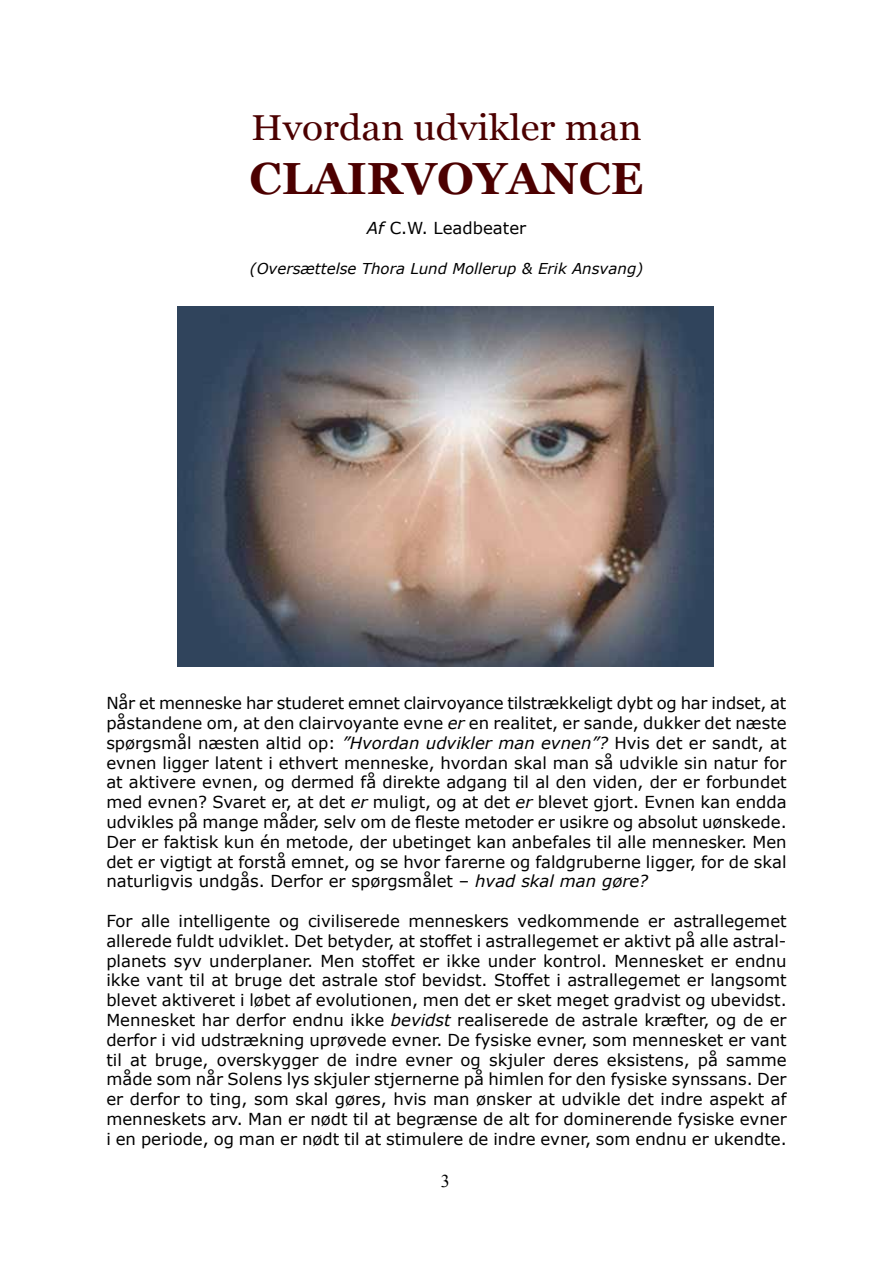
<style>
.page{position:relative;width:893px;height:1263px;background:#fff}
.page>*{position:absolute;margin:0;border:0;box-sizing:border-box;transform-origin:0 0}
.t1{font:700 45px "Georgia";color:#4c0000}
.t2{font:36px "Georgia";color:#4c0000;scale:1.08 1}
.t3{font:18px "Times New Roman";color:#000}
.t4{font:16.5px/19.8px "Verdana";color:#000;text-align:justify}
.t5{font:italic 15px "Verdana";color:#000}
.s1{font-style:italic}
</style>
<div class="page">
<img style="left:178px;top:306px;width:535px;height:360px">
<h2 class="t2" style="left:251px;top:106px;width:363px">Hvordan udvikler man</h2>
<h1 class="t1" style="left:250px;top:150px;width:395px">CLAIRVOYANCE</h1>
<p class="t4" style="left:367px;top:218px;width:161px"><span class="s1">Af</span> C.W. Leadbeater</p>
<p class="t5" style="left:250px;top:258px;width:395px">(Oversættelse Thora Lund Mollerup &amp; Erik Ansvang)</p>
<p class="t4" style="left:106px;top:693px;width:682px">Når et menneske har studeret emnet clairvoyance tilstrækkeligt dybt og har indset, at påstandene om, at den clairvoyante evne <span class="s1">er</span> en realitet, er sande, dukker det næste spørgsmål næsten altid op: <span class="s1">”Hvordan udvikler man evnen”?</span> Hvis det er sandt, at evnen ligger latent i ethvert menneske, hvordan skal man så udvikle sin natur for at aktivere evnen, og dermed få direkte adgang til al den viden, der er forbundet med evnen? Svaret er, at det <span class="s1">er</span> muligt, og at det <span class="s1">er</span> blevet gjort. Evnen kan endda udvikles på mange måder, selv om de fleste metoder er usikre og absolut uønskede.<br>Der er faktisk kun én metode, der ubetinget kan anbefales til alle mennesker. Men det er vigtigt at forstå emnet, og se hvor farerne og faldgruberne ligger, for de skal naturligvis undgås. Derfor er spørgsmålet – <span class="s1">hvad skal man gøre?</span></p>
<p class="t4" style="left:106px;top:911px;width:682px">For alle intelligente og civiliserede menneskers vedkommende er astrallegemet allerede fuldt udviklet. Det betyder, at stoffet i astrallegemet er aktivt på alle astral&shy;planets syv underplaner. Men stoffet er ikke under kontrol. Mennesket er endnu ikke vant til at bruge det astrale stof bevidst. Stoffet i astrallegemet er langsomt blevet aktiveret i løbet af evolutionen, men det er sket meget gradvist og ubevidst.<br>Mennesket har derfor endnu ikke <span class="s1">bevidst</span> realiserede de astrale kræfter, og de er derfor i vid udstrækning uprøvede evner. De fysiske evner, som mennesket er vant til at bruge, overskygger de indre evner og skjuler deres eksistens, på samme måde som når Solens lys skjuler stjernerne på himlen for den fysiske synssans. Der er derfor to ting, som skal gøres, hvis man ønsker at udvikle det indre aspekt af menneskets arv. Man er nødt til at begrænse de alt for dominerende fysiske evner i en periode, og man er nødt til at stimulere de indre evner, som endnu er ukendte.</p>
<p class="t3" style="left:441px;top:1169px;width:10px">3</p>
</div>
